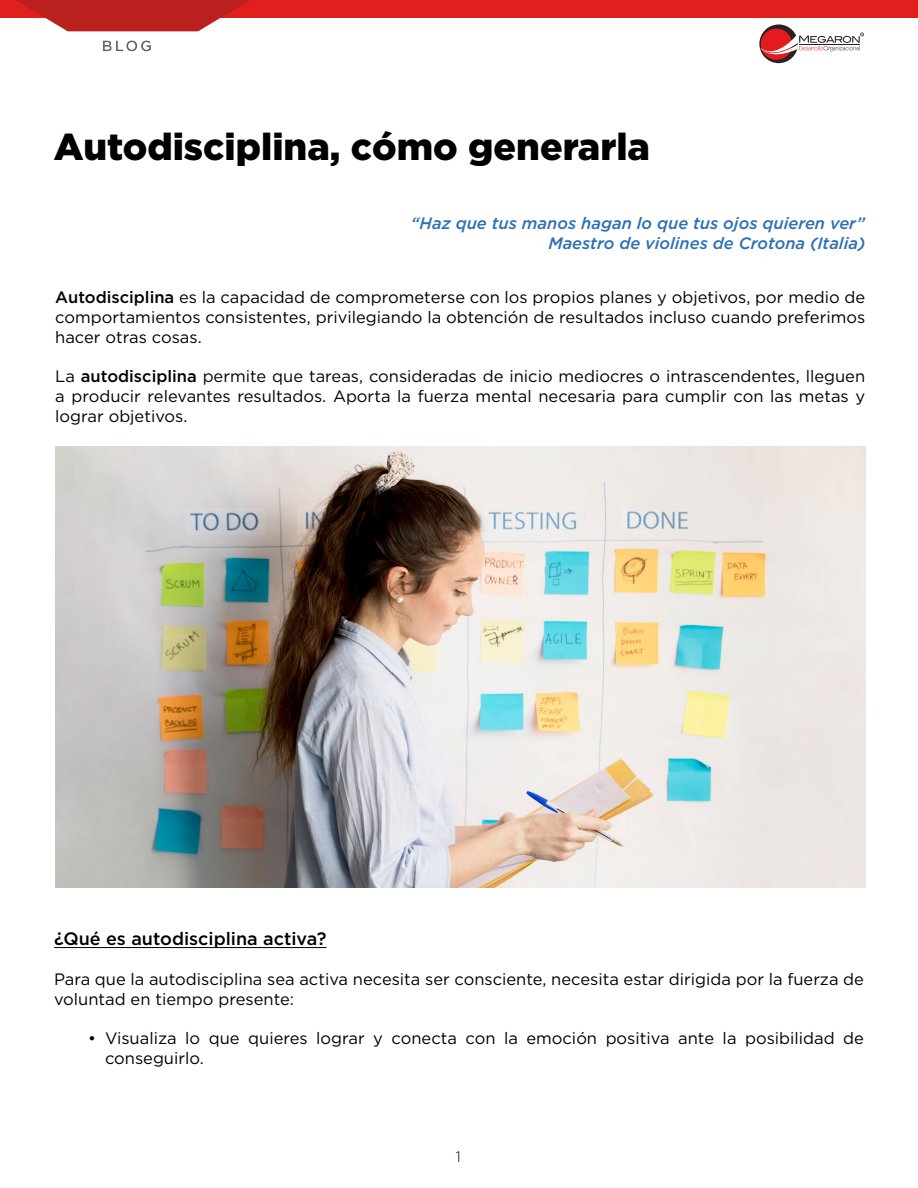
<style>
.page{position:relative;width:918px;height:1188px;background:#fff}
.page>*{position:absolute;margin:0;border:0;box-sizing:border-box;transform-origin:0 0}
.t1{font:900 37.5px "Gotham";color:#000}
.t2{font:500 18px "Gotham";color:#000}
.t3{font:16.5px/19.8px "Gotham";color:#000;text-align:justify}
.t4{font:italic 500 16.5px/19.8px "Gotham";color:#2e6fb6;text-align:right}
.t5{font:300 15px "Gotham";color:#000}
.s1{font-weight:500}
</style>
<div class="page">
<img style="left:0;top:0;width:918px;height:949px">
<hr style="left:54px;top:947px;width:272px;height:1px;background:#000">
<img style="left:55px;top:446px;width:810px;height:441px">
<h1 class="t1" style="left:54px;top:125px;width:598px">Autodisciplina, cómo generarla</h1>
<p class="t4" style="left:411px;top:213px;width:456px">“Haz que tus manos hagan lo que tus ojos quieren ver”<br>Maestro de violines de Crotona (Italia)</p>
<p class="t3" style="left:55px;top:287px;width:812px"><span class="s1">Autodisciplina</span> es la capacidad de comprometerse con los propios planes y objetivos, por medio de comportamientos consistentes, privilegiando la obtención de resultados incluso cuando preferimos hacer otras cosas.</p>
<p class="t3" style="left:55px;top:366px;width:811px">La <span class="s1">autodisciplina</span> permite que tareas, consideradas de inicio mediocres o intrascendentes, lleguen a producir relevantes resultados. Aporta la fuerza mental necesaria para cumplir con las metas y lograr objetivos.</p>
<p class="t2" style="left:54px;top:929px;width:274px">¿Qué es autodisciplina activa?</p>
<p class="t3" style="left:54px;top:969px;width:812px">Para que la autodisciplina sea activa necesita ser consciente, necesita estar dirigida por la fuerza de voluntad en tiempo presente:</p>
<p class="t3" style="left:105px;top:1028px;width:760px;text-indent:-17px">• Visualiza lo que quieres lograr y conecta con la emoción positiva ante la posibilidad de conseguirlo.</p>
<p class="t5" style="left:456px;top:1148px;width:7px">1</p>
</div>
